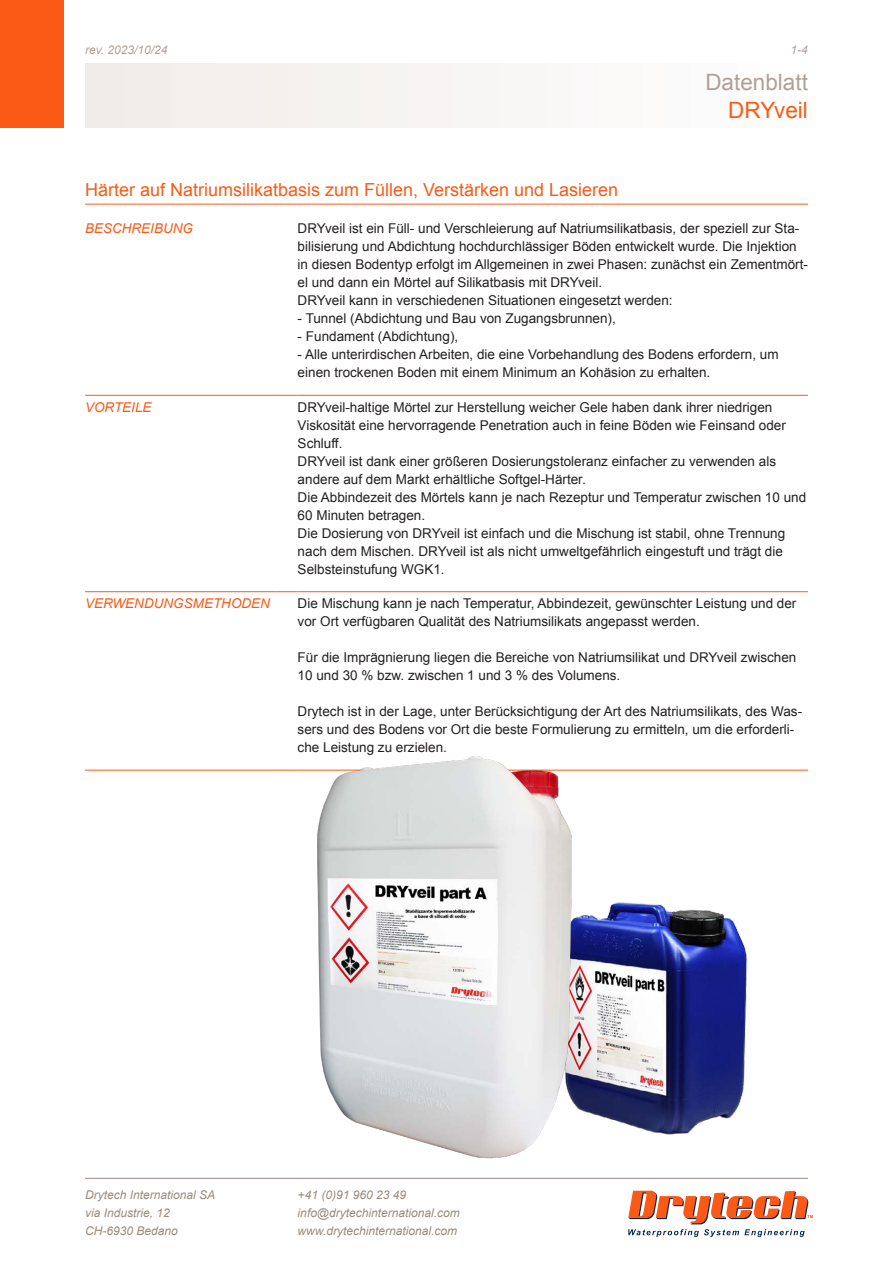
<style>
.page{position:relative;width:893px;height:1263px;background:#fff}
.page>*{position:absolute;margin:0;border:0;box-sizing:border-box;transform-origin:0 0}
.t1{font:22.5px "Arial";color:#afa19a}
.t2{font:22.5px "Arial";color:#fa5a16}
.t3{font:18px "Arial";color:#fa5a16}
.t4{font:13.5px/18px "Arial";color:#231f20}
.t5{font:italic 13.5px "Arial";color:#fa5a16}
.t6{font:italic 12px/18px "Arial";color:#998b7d}
.t7{font:italic 12px "Arial";color:#afa19a}
</style>
<div class="page">
<div style="left:0;top:0;width:64px;height:128px;background:#fa5a16"></div>
<svg style="left:628px;top:1191px;width:185px;height:46px"></svg>
<hr style="left:85px;top:1178px;width:723px;height:1px;background:#998b83">
<hr style="left:85px;top:204px;width:723px;height:1px;background:#fa5a16">
<hr style="left:85px;top:395px;width:191px;height:1px;background:#fa5a16">
<svg style="left:276px;top:395px;width:22px;height:1px"></svg>
<hr style="left:298px;top:395px;width:510px;height:1px;background:#fa5a16">
<hr style="left:85px;top:591px;width:191px;height:1px;background:#fa5a16">
<svg style="left:276px;top:591px;width:22px;height:1px"></svg>
<hr style="left:298px;top:591px;width:510px;height:1px;background:#fa5a16">
<hr style="left:85px;top:770px;width:191px;height:1px;background:#fa5a16">
<svg style="left:276px;top:770px;width:13px;height:1px"></svg>
<hr style="left:298px;top:770px;width:510px;height:1px;background:#fa5a16">
<img style="left:594px;top:902px;width:154px;height:233px">
<img style="left:289px;top:756px;width:305px;height:423px">
<p class="t7" style="left:85px;top:42px;width:84px">rev. 2023/10/24</p>
<p class="t7" style="left:791px;top:42px;width:19px">1-4</p>
<h1 class="t1" style="left:705px;top:67px;width:104px">Datenblatt</h1>
<h1 class="t2" style="left:728px;top:95px;width:81px">DRYveil</h1>
<h2 class="t3" style="left:85px;top:177px;width:535px">Härter auf Natriumsilikatbasis zum Füllen, Verstärken und Lasieren</h2>
<p class="t5" style="left:85px;top:220px;width:110px">BESCHREIBUNG</p>
<p class="t4" style="left:298px;top:219px;width:512px">DRYveil ist ein Füll- und Verschleierung auf Natriumsilikatbasis, der speziell zur Sta&shy;bilisierung und Abdichtung hochdurchlässiger Böden entwickelt wurde. Die Injektion in diesen Bodentyp erfolgt im Allgemeinen in zwei Phasen: zunächst ein Zementmört&shy;el und dann ein Mörtel auf Silikatbasis mit DRYveil.</p>
<p class="t4" style="left:298px;top:291px;width:376px">DRYveil kann in verschiedenen Situationen eingesetzt werden:</p>
<p class="t4" style="left:298px;top:309px;width:320px">- Tunnel (Abdichtung und Bau von Zugangsbrunnen),</p>
<p class="t4" style="left:298px;top:327px;width:162px">- Fundament (Abdichtung),</p>
<p class="t4" style="left:298px;top:345px;width:483px">- Alle unterirdischen Arbeiten, die eine Vorbehandlung des Bodens erfordern, um einen trockenen Boden mit einem Minimum an Kohäsion zu erhalten.</p>
<p class="t5" style="left:85px;top:398px;width:68px">VORTEILE</p>
<p class="t4" style="left:298px;top:398px;width:490px">DRYveil-haltige Mörtel zur Herstellung weicher Gele haben dank ihrer niedrigen<br>Viskosität eine hervorragende Penetration auch in feine Böden wie Feinsand oder<br>Schluff.</p>
<p class="t4" style="left:298px;top:452px;width:480px">DRYveil ist dank einer größeren Dosierungstoleranz einfacher zu verwenden als andere auf dem Markt erhältliche Softgel-Härter.</p>
<p class="t4" style="left:298px;top:488px;width:510px">Die Abbindezeit des Mörtels kann je nach Rezeptur und Temperatur zwischen 10 und<br>60 Minuten betragen.</p>
<p class="t4" style="left:298px;top:524px;width:489px">Die Dosierung von DRYveil ist einfach und die Mischung ist stabil, ohne Trennung nach dem Mischen. DRYveil ist als nicht umweltgefährlich eingestuft und trägt die<br>Selbsteinstufung WGK1.</p>
<p class="t5" style="left:85px;top:594px;width:187px">VERWENDUNGSMETHODEN</p>
<p class="t4" style="left:298px;top:594px;width:500px">Die Mischung kann je nach Temperatur, Abbindezeit, gewünschter Leistung und der vor Ort verfügbaren Qualität des Natriumsilikats angepasst werden.</p>
<p class="t4" style="left:298px;top:648px;width:500px">Für die Imprägnierung liegen die Bereiche von Natriumsilikat und DRYveil zwischen<br>10 und 30 % bzw. zwischen 1 und 3 % des Volumens.</p>
<p class="t4" style="left:298px;top:702px;width:506px">Drytech ist in der Lage, unter Berücksichtigung der Art des Natriumsilikats, des Was&shy;sers und des Bodens vor Ort die beste Formulierung zu ermitteln, um die erforderli&shy;che Leistung zu erzielen.</p>
<p class="t6" style="left:85px;top:1186px;width:132px">Drytech International SA via Industrie, 12<br>CH-6930 Bedano</p>
<p class="t6" style="left:298px;top:1186px;width:164px">+41 (0)91 960 23 49 info@drytechinternational.com www.drytechinternational.com</p>
</div>
